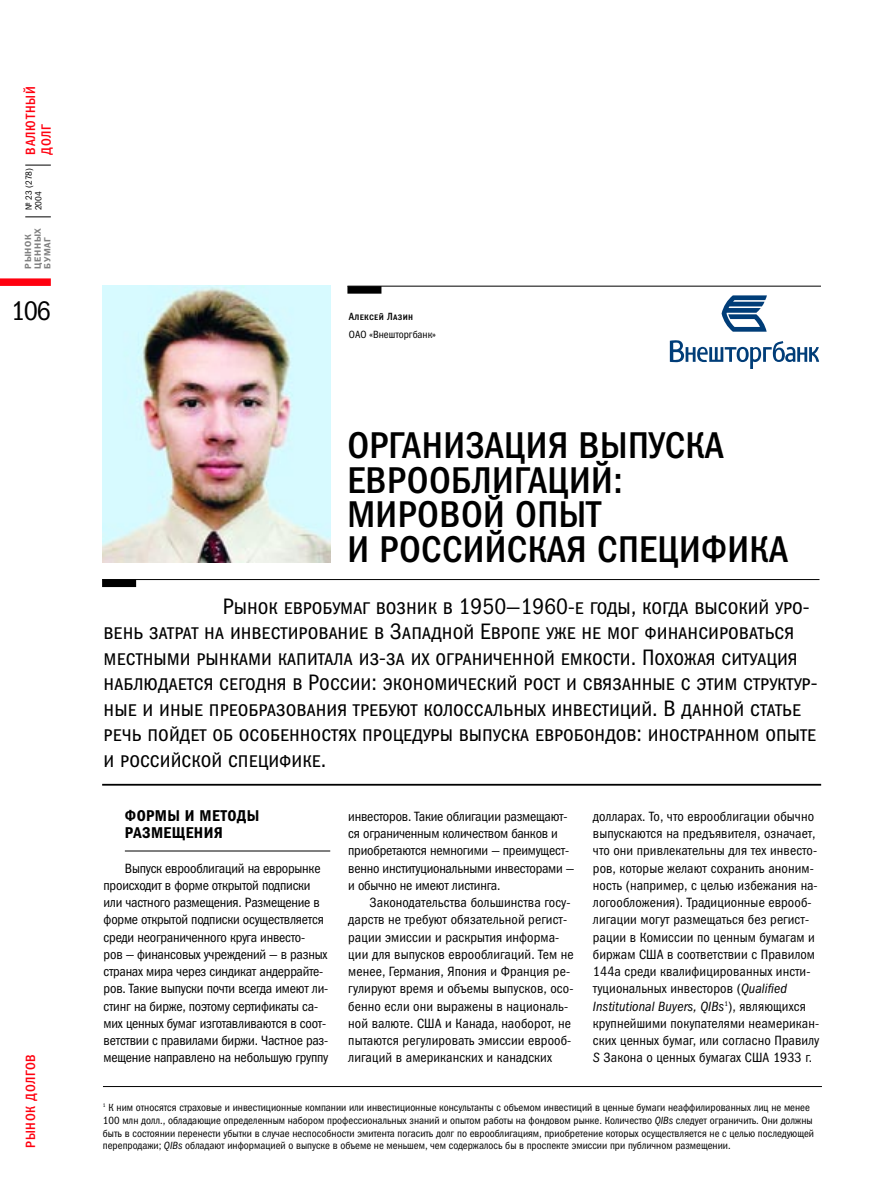
<style>
.page{position:relative;width:872px;height:1199px;background:#fff}
.page>*{position:absolute;margin:0;border:0;box-sizing:border-box;transform-origin:0 0}
.t1{font:37.5px/34.5px "Franklin Gothic Medi Cond C";letter-spacing:.01em;color:#000}
.t2{font:27px "Franklin Gothic Book Cond C";color:#000}
.t3{font:22.5px/25.5px "Franklin Gothic Book Cond SCC";color:#000}
.t4{font:15.75px/17.2px "Franklin Gothic Demi Cond C";letter-spacing:.025em;color:#000}
.t5{font:13.5px/17.2px "Franklin Gothic Book Cond C";letter-spacing:-.005em;color:#000}
.t6{font:13.5px/15.8px "Franklin Gothic Medi Cond C";letter-spacing:.055em;color:#ff000f}
.t7{font:10.5px/12.8px "Franklin Gothic Book Cond C";color:#000}
.t8{font:10.5px "Franklin Gothic Medi Cond SCC";letter-spacing:.025em;color:#000}
.t9{font:9px/9.8px "Franklin Gothic Demi C";letter-spacing:.06em;color:#808080}
.t10{font:9px/9.8px "Franklin Gothic Book Cond C";color:#000}
.s1{font-family:"Franklin Gothic Book Cond C"}
.s2{font-style:italic}
</style>
<div class="page">
<div style="left:0;top:278px;width:51px;height:8px;background:#ff000f"></div>
<svg style="left:25px;top:217px;width:26px;height:1px"></svg>
<svg style="left:25px;top:165px;width:26px;height:1px"></svg>
<img style="left:102px;top:286px;width:228px;height:276px">
<hr style="left:125px;top:850px;width:205px;height:1px;background:#000">
<hr style="left:102px;top:784px;width:719px;height:1px;background:#000">
<div style="left:102px;top:579px;width:34px;height:8px;background:#000"></div>
<hr style="left:102px;top:579px;width:717px;height:1px;background:#000">
<div style="left:347px;top:286px;width:34px;height:8px;background:#000"></div>
<hr style="left:347px;top:286px;width:474px;height:1px;background:#000">
<hr style="left:103px;top:1086px;width:718px;height:1px;background:#000">
<svg style="left:669px;top:340px;width:150px;height:29px"></svg>
<svg style="left:721px;top:295px;width:45px;height:37px"></svg>
<p class="t6" style="left:24px;top:154px;width:69px;rotate:-90deg">ВАЛЮТНЫЙ<br>ДОЛГ</p>
<p class="t10" style="left:25px;top:210px;width:44px;rotate:-90deg">№ 23 (278)<br>2004</p>
<p class="t9" style="left:24px;top:269px;width:42px;rotate:-90deg">РЫНОК<br>ЦЕННЫХ<br>БУМАГ</p>
<h2 class="t2" style="left:11px;top:301px;width:41px">106</h2>
<p class="t6" style="left:24px;top:1147px;width:95px;rotate:-90deg">РЫНОК ДОЛГОВ</p>
<p class="t8" style="left:349px;top:311px;width:66px">Алексей Лазин</p>
<p class="t7" style="left:349px;top:329px;width:89px">ОАО «Внешторгбанк»</p>
<h1 class="t1" style="left:347px;top:432px;width:442px">ОРГАНИЗАЦИЯ ВЫПУСКА<br>ЕВРООБЛИГАЦИЙ:<br>МИРОВОЙ ОПЫТ<br>И РОССИЙСКАЯ СПЕЦИФИКА</h1>
<p class="t3" style="left:104px;top:593px;width:715px;text-indent:119px">Рынок евробумаг возник в <span class="s1">1950—1960</span>-е годы, когда высокий уро&shy;вень затрат на инвестирование в Западной Европе уже не мог финансироваться местными рынками капитала из-за их ограниченной емкости. Похожая ситуация наблюдается сегодня в России: экономический рост и связанные с этим структур&shy;ные и иные преобразования требуют колоссальных инвестиций. В данной статье речь пойдет об особенностях процедуры выпуска евробондов: иностранном опыте и российской специфике.</p>
<p class="t4" style="left:125px;top:808px;width:136px">ФОРМЫ И МЕТОДЫ<br>РАЗМЕЩЕНИЯ</p>
<p class="t5" style="left:104px;top:860px;width:226px;text-indent:21px">Выпуск еврооблигаций на еврорынке происходит в форме открытой подписки или частного размещения. Размещение в форме открытой подписки осуществляется среди неограниченного круга инвесто-<br>ров — финансовых учреждений — в разных странах мира через синдикат андеррайте&shy;ров. Такие выпуски почти всегда имеют ли&shy;стинг на бирже, поэтому сертификаты са&shy;мих ценных бумаг изготавливаются в соот&shy;ветствии с правилами биржи. Частное раз&shy;мещение направлено на небольшую группу</p>
<p class="t5" style="left:348px;top:809px;width:228px">инвесторов. Такие облигации размещают&shy;ся ограниченным количеством банков и приобретаются немногими — преимущест&shy;венно институциональными инвесторами — и обычно не имеют листинга.</p>
<p class="t5" style="left:348px;top:895px;width:227px;text-indent:21px">Законодательства большинства госу&shy;дарств не требуют обязательной регист&shy;рации эмиссии и раскрытия информа&shy;ции для выпусков еврооблигаций. Тем не менее, Германия, Япония и Франция ре&shy;гулируют время и объемы выпусков, осо&shy;бенно если они выражены в националь&shy;ной валюте. США и Канада, наоборот, не пытаются регулировать эмиссии еврооб&shy;лигаций в американских и канадских</p>
<p class="t5" style="left:593px;top:809px;width:228px">долларах. То, что еврооблигации обычно выпускаются на предъявителя, означает, что они привлекательны для тех инвесто&shy;ров, которые желают сохранить аноним&shy;ность (например, с целью избежания на&shy;логообложения). Традиционные еврооб&shy;лигации могут размещаться без регист&shy;рации в Комиссии по ценным бумагам и биржам США в соответствии с Правилом 144a среди квалифицированных инсти&shy;туциональных инвесторов (<span class="s2">Qualified Institutional Buyers, QIBs</span><sup>1</sup>), являющихся крупнейшими покупателями неамерикан&shy;ских ценных бумаг, или согласно Правилу <span class="s2">S</span> Закона о ценных бумагах США 1933 г.</p>
<p class="t7" style="left:103px;top:1102px;width:712px"><sup>1</sup> К ним относятся страховые и инвестиционные компании или инвестиционные консультанты с объемом инвестиций в ценные бумаги неаффилированных лиц не менее 100 млн долл., обладающие определенным набором профессиональных знаний и опытом работы на фондовом рынке. Количество <span class="s2">QIBs</span> следует ограничить. Они должны быть в состоянии перенести убытки в случае неспособности эмитента погасить долг по еврооблигациям, приобретение которых осуществляется не с целью последующей перепродажи; <span class="s2">QIBs</span> обладают информацией о выпуске в объеме не меньшем, чем содержалось бы в проспекте эмиссии при публичном размещении.</p>
</div>
